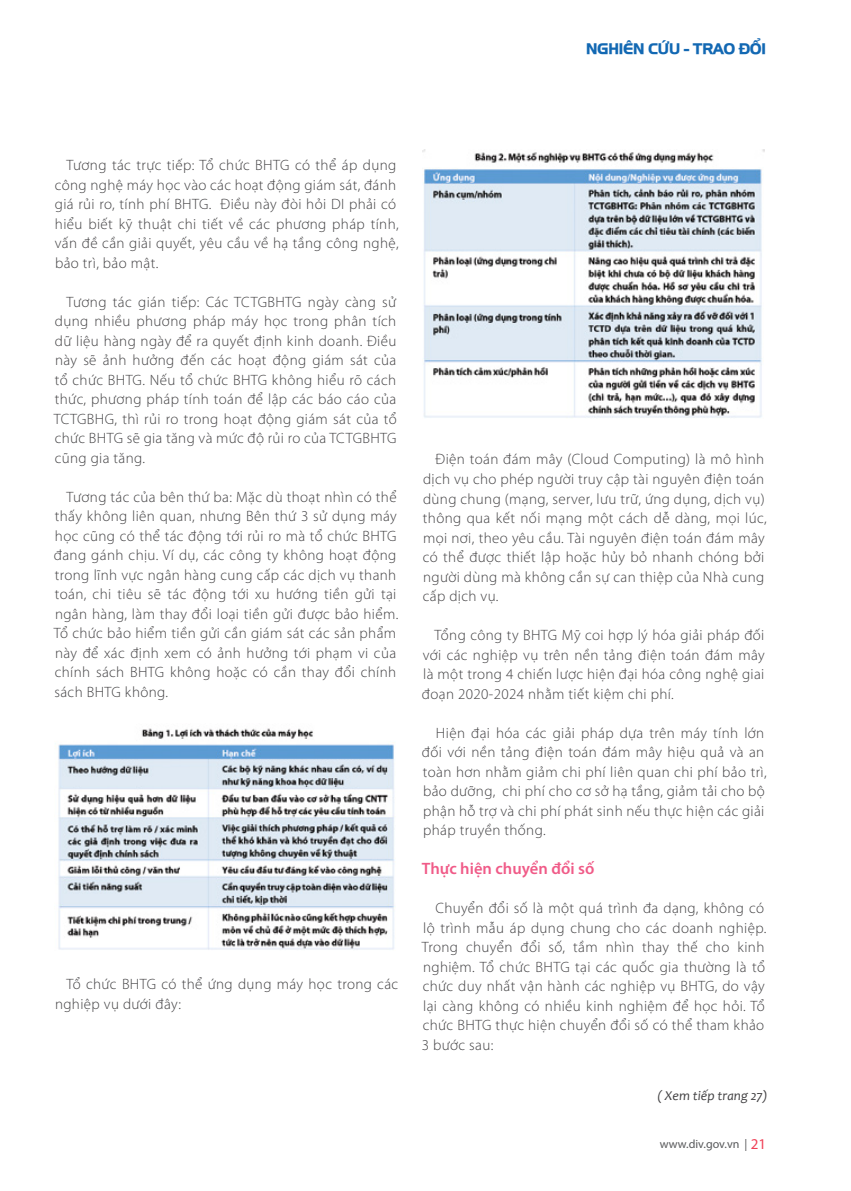
<style>
.page{position:relative;width:851px;height:1191px;background:#fff}
.page>*{position:absolute;margin:0;border:0;box-sizing:border-box;transform-origin:0 0}
.t1{font:600 16.5px "Myriad Pro";color:#f05b88}
.t2{font:300 15px/19.5px "Myriad Pro";letter-spacing:.025em;color:#414042}
.t3{font:15px "UTM Hanzel";color:#1268b3}
.t4{font:italic 13.5px "Candara";color:#414042}
.t5{font:12px "Myriad Pro";color:#58595b}
.s1{font-size:15px;color:#ef4056}
</style>
<div class="page">
<img style="left:58px;top:728px;width:337px;height:222px">
<img style="left:422px;top:150px;width:342px;height:268px">
<p class="t3" style="left:586px;top:38px;width:181px">NGHIÊN CỨU - TRAO ĐỔI</p>
<p class="t2" style="left:55px;top:155px;width:345px;text-indent:12px">Tương tác trực tiếp: Tổ chức BHTG có thể áp dụng công nghệ máy học vào các hoạt động giám sát, đánh giá rủi ro, tính phí BHTG. Điều này đòi hỏi DI phải có hiểu biết kỹ thuật chi tiết về các phương pháp tính, vấn đề cần giải quyết, yêu cầu về hạ tầng công nghệ, bảo trì, bảo mật.</p>
<p class="t2" style="left:54px;top:292px;width:344px;text-align:justify;text-indent:13px">Tương tác gián tiếp: Các TCTGBHTG ngày càng sử dụng nhiều phương pháp máy học trong phân tích dữ liệu hàng ngày để ra quyết định kinh doanh. Điều này sẽ ảnh hưởng đến các hoạt động giám sát của tổ chức BHTG. Nếu tổ chức BHTG không hiểu rõ cách thức, phương pháp tính toán để lập các báo cáo của TCTGBHG, thì rủi ro trong hoạt động giám sát của tổ chức BHTG sẽ gia tăng và mức độ rủi ro của TCTGBHTG cũng gia tăng.</p>
<p class="t2" style="left:54px;top:487px;width:346px;text-indent:13px">Tương tác của bên thứ ba: Mặc dù thoạt nhìn có thể thấy không liên quan, nhưng Bên thứ 3 sử dụng máy học cũng có thể tác động tới rủi ro mà tổ chức BHTG đang gánh chịu. Ví dụ, các công ty không hoạt động trong lĩnh vực ngân hàng cung cấp các dịch vụ thanh toán, chi tiêu sẽ tác động tới xu hướng tiền gửi tại ngân hàng, làm thay đổi loại tiền gửi được bảo hiểm.<br>Tổ chức bảo hiểm tiền gửi cần giám sát các sản phẩm này để xác định xem có ảnh hưởng tới phạm vi của chính sách BHTG không hoặc có cần thay đổi chính sách BHTG không.</p>
<p class="t2" style="left:55px;top:974px;width:344px;text-indent:11px">Tổ chức BHTG có thể ứng dụng máy học trong các nghiệp vụ dưới đây:</p>
<p class="t2" style="left:423px;top:449px;width:345px;text-indent:13px">Điện toán đám mây (Cloud Computing) là mô hình dịch vụ cho phép người truy cập tài nguyên điện toán dùng chung (mạng, server, lưu trữ, ứng dụng, dịch vụ) thông qua kết nối mạng một cách dễ dàng, mọi lúc, mọi nơi, theo yêu cầu. Tài nguyên điện toán đám mây có thể được thiết lập hoặc hủy bỏ nhanh chóng bởi người dùng mà không cần sự can thiệp của Nhà cung cấp dịch vụ.</p>
<p class="t2" style="left:422px;top:625px;width:344px;text-align:justify;text-indent:13px">Tổng công ty BHTG Mỹ coi hợp lý hóa giải pháp đối với các nghiệp vụ trên nền tảng điện toán đám mây là một trong 4 chiến lược hiện đại hóa công nghệ giai đoạn 2020-2024 nhằm tiết kiệm chi phí.</p>
<p class="t2" style="left:422px;top:722px;width:346px;text-indent:14px">Hiện đại hóa các giải pháp dựa trên máy tính lớn đối với nền tảng điện toán đám mây hiệu quả và an toàn hơn nhằm giảm chi phí liên quan chi phí bảo trì, bảo dưỡng, chi phí cho cơ sở hạ tầng, giảm tải cho bộ phận hỗ trợ và chi phí phát sinh nếu thực hiện các giải pháp truyền thống.</p>
<p class="t1" style="left:422px;top:858px;width:174px">Thực hiện chuyển đổi số</p>
<p class="t2" style="left:421px;top:898px;width:346px;text-indent:14px">Chuyển đổi số là một quá trình đa dạng, không có lộ trình mẫu áp dụng chung cho các doanh nghiệp.<br>Trong chuyển đổi số, tầm nhìn thay thế cho kinh nghiệm. Tổ chức BHTG tại các quốc gia thường là tổ chức duy nhất vận hành các nghiệp vụ BHTG, do vậy lại càng không có nhiều kinh nghiệm để học hỏi. Tổ chức BHTG thực hiện chuyển đổi số có thể tham khảo 3 bước sau:</p>
<p class="t4" style="left:657px;top:1086px;width:112px">( Xem tiếp trang 27)</p>
<p class="t5" style="left:659px;top:1136px;width:108px">www.div.gov.vn | <span class="s1">21</span></p>
</div>
